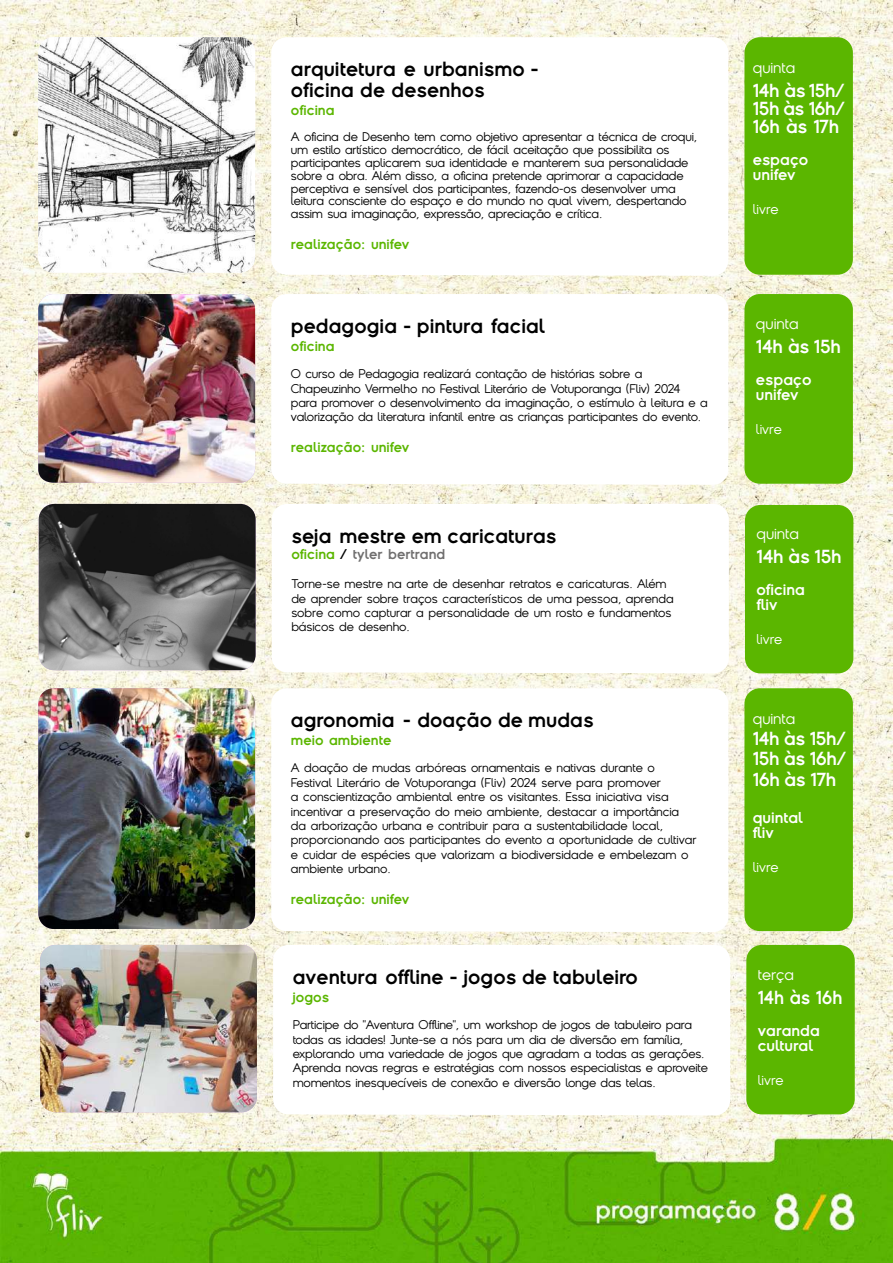
<style>
.page{position:relative;width:893px;height:1263px;background:#fff}
.page>*{position:absolute;margin:0;border:0;box-sizing:border-box;transform-origin:0 0}
.t1{font:700 19.5px/21px "Sklow";color:#000}
.t2{font:700 18px/18px "Sklow";letter-spacing:-.03em;color:#fff;text-align:justify}
.t3{font:700 18px "Sklow";letter-spacing:-.03em;color:#fff;scale:.96 1}
.t4{font:700 15px/15px "Sklow";color:#fff}
.t5{font:15px "Sklow";color:#fff}
.t6{font:700 13.5px "Sklow";color:#5bb600}
.t7{font:13.5px "Sklow";color:#fff}
.t8{font:700 13.5px "Sklow";color:#706f6f}
.t9{font:12px/14.4px "Sklow";letter-spacing:-.02em;color:#000}
.s1{color:#5bb600}
.s2{color:#000}
</style>
<div class="page">
<img style="left:0;top:0;width:893px;height:1263px">
<img style="left:38px;top:37px;width:217px;height:236px">
<div style="left:744px;top:37px;width:109px;height:238px;background:#5bb600;border-radius:15px"></div>
<svg style="left:271px;top:37px;width:457px;height:239px"></svg>
<img style="left:38px;top:294px;width:217px;height:189px">
<div style="left:744px;top:294px;width:109px;height:190px;background:#5bb600;border-radius:15px"></div>
<svg style="left:271px;top:294px;width:457px;height:191px"></svg>
<img style="left:39px;top:504px;width:217px;height:166px">
<div style="left:745px;top:505px;width:108px;height:168px;background:#5bb600;border-radius:15px"></div>
<svg style="left:272px;top:504px;width:457px;height:169px"></svg>
<img style="left:38px;top:688px;width:217px;height:241px">
<div style="left:744px;top:688px;width:109px;height:243px;background:#5bb600;border-radius:15px"></div>
<svg style="left:271px;top:688px;width:457px;height:244px"></svg>
<img style="left:40px;top:945px;width:217px;height:167px">
<div style="left:746px;top:945px;width:109px;height:169px;background:#5bb600;border-radius:15px"></div>
<svg style="left:273px;top:945px;width:457px;height:170px"></svg>
<h1 class="t1" style="left:291px;top:58px;width:249px">arquitetura e urbanismo - oficina de desenhos</h1>
<p class="t6" style="left:291px;top:101px;width:45px">oficina</p>
<p class="t9" style="left:291px;top:130px;width:408px;line-height:12.9px">A oficina de Desenho tem como objetivo apresentar a técnica de croqui, um estilo artístico democrático, de fácil aceitação que possibilita os participantes aplicarem sua identidade e manterem sua personalidade sobre a obra. Além disso, a oficina pretende aprimorar a capacidade perceptiva e sensível dos participantes, fazendo-os desenvolver uma leitura consciente do espaço e do mundo no qual vivem, despertando assim sua imaginação, expressão, apreciação e crítica.</p>
<p class="t6" style="left:291px;top:235px;width:120px">realização: unifev</p>
<h1 class="t1" style="left:291px;top:315px;width:256px">pedagogia - pintura facial</h1>
<p class="t6" style="left:291px;top:337px;width:45px">oficina</p>
<p class="t9" style="left:291px;top:366px;width:418px">O curso de Pedagogia realizará contação de histórias sobre a Chapeuzinho Vermelho no Festival Literário de Votuporanga (Fliv) 2024 para promover o desenvolvimento da imaginação, o estímulo à leitura e a valorização da literatura infantil entre as crianças participantes do evento.</p>
<p class="t6" style="left:291px;top:438px;width:120px">realização: unifev</p>
<h1 class="t1" style="left:291px;top:525px;width:267px">seja mestre em caricaturas</h1>
<p class="t8" style="left:291px;top:545px;width:156px"><span class="s1">oficina</span> <span class="s2">/</span> tyler bertrand</p>
<p class="t9" style="left:291px;top:576px;width:384px">Torne-se mestre na arte de desenhar retratos e caricaturas. Além de aprender sobre traços característicos de uma pessoa, aprenda sobre como capturar a personalidade de um rosto e fundamentos básicos de desenho.</p>
<h1 class="t1" style="left:291px;top:709px;width:304px">agronomia - doação de mudas</h1>
<p class="t6" style="left:291px;top:731px;width:102px">meio ambiente</p>
<p class="t9" style="left:291px;top:760px;width:407px">A doação de mudas arbóreas ornamentais e nativas durante o Festival Literário de Votuporanga (Fliv) 2024 serve para promover<br>a conscientização ambiental entre os visitantes. Essa iniciativa visa incentivar a preservação do meio ambiente, destacar a importância da arborização urbana e contribuir para a sustentabilidade local, proporcionando aos participantes do evento a oportunidade de cultivar e cuidar de espécies que valorizam a biodiversidade e embelezam o ambiente urbano.</p>
<p class="t6" style="left:291px;top:890px;width:120px">realização: unifev</p>
<h1 class="t1" style="left:293px;top:966px;width:346px">aventura offline - jogos de tabuleiro</h1>
<p class="t6" style="left:293px;top:988px;width:38px">jogos</p>
<p class="t9" style="left:293px;top:1017px;width:417px">Participe do "Aventura Offline", um workshop de jogos de tabuleiro para todas as idades! Junte-se a nós para um dia de diversão em família, explorando uma variedade de jogos que agradam a todas as gerações.<br>Aprenda novas regras e estratégias com nossos especialistas e aproveite momentos inesquecíveis de conexão e diversão longe das telas.</p>
<p class="t5" style="left:753px;top:57px;width:44px">quinta</p>
<h2 class="t2" style="left:753px;top:80px;width:94px">14h às 15h/ 15h às 16h/ 16h às 17h</h2>
<p class="t4" style="left:753px;top:151px;width:57px">espaço unifev</p>
<p class="t7" style="left:753px;top:200px;width:27px">livre</p>
<p class="t5" style="left:756px;top:313px;width:44px">quinta</p>
<h2 class="t2" style="left:756px;top:337px;width:87px">14h às 15h</h2>
<p class="t4" style="left:756px;top:372px;width:57px">espaço unifev</p>
<p class="t7" style="left:756px;top:420px;width:27px">livre</p>
<p class="t5" style="left:756px;top:523px;width:44px">quinta</p>
<h2 class="t2" style="left:756px;top:546px;width:87px">14h às 15h</h2>
<p class="t4" style="left:756px;top:582px;width:50px">oficina fliv</p>
<p class="t7" style="left:756px;top:630px;width:27px">livre</p>
<p class="t5" style="left:753px;top:708px;width:44px">quinta</p>
<h2 class="t2" style="left:753px;top:728px;width:95px;line-height:20.2px">14h às 15h/ 15h às 16h/ 16h às 17h</h2>
<p class="t4" style="left:753px;top:809px;width:52px">quintal fliv</p>
<p class="t7" style="left:753px;top:857px;width:27px">livre</p>
<p class="t5" style="left:758px;top:964px;width:38px">terça</p>
<h2 class="t3" style="left:758px;top:985px;width:90px">14h às 16h</h2>
<p class="t4" style="left:758px;top:1023px;width:64px">varanda cultural</p>
<p class="t7" style="left:758px;top:1071px;width:27px">livre</p>
</div>
